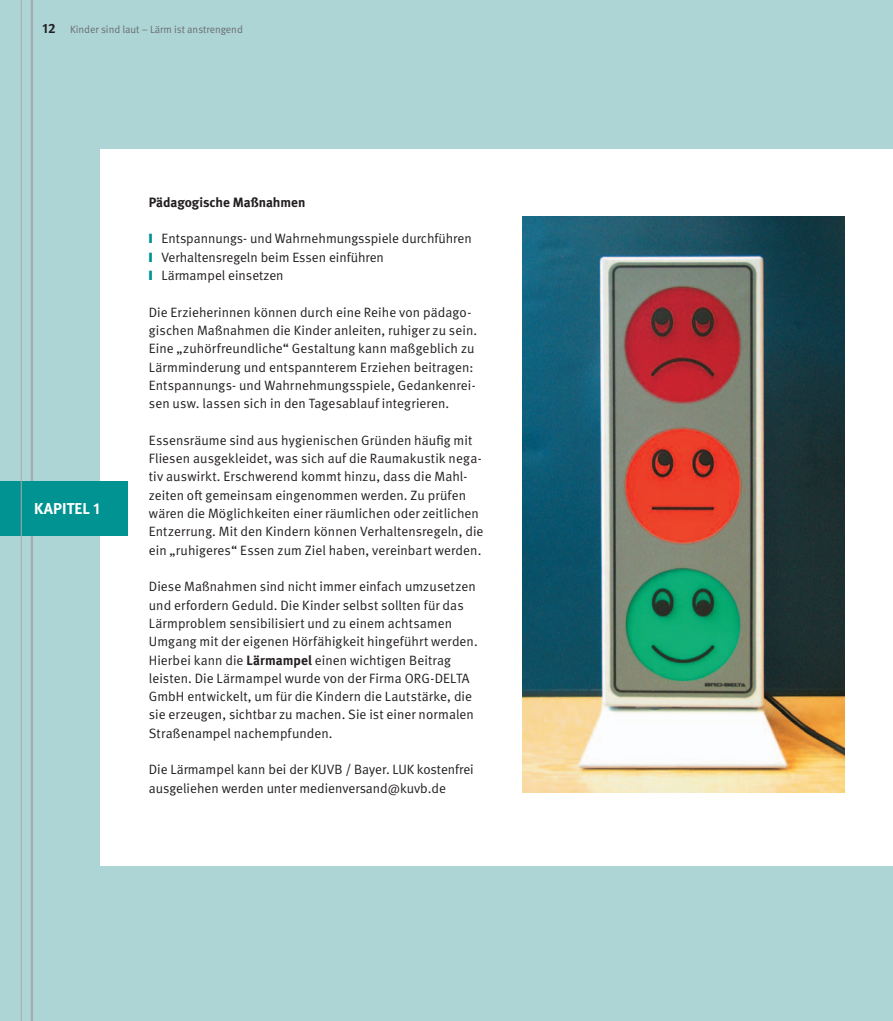
<style>
.page{position:relative;width:893px;height:1021px;background:#fff}
.page>*{position:absolute;margin:0;border:0;box-sizing:border-box;transform-origin:0 0}
.t1{font:700 15.75px "DGUV Meta";letter-spacing:.01em;color:#fff}
.Fl__Text_9{font:13.5px/18.3px "DGUV Meta";letter-spacing:.005em;color:#231f20}
.Fl__Text_9-2{font:700 13.5px "DGUV Meta";color:#231f20}
.t2{font:10.5px "DGUV Meta";color:#6c6d70}
.s1{font-weight:700;font-size:13.5px;color:#231f20}
.s2{color:#009391}
.s3{font-weight:700}
</style>
<div class="page">
<div style="left:0;top:0;width:893px;height:1020px;background:#add5d6"></div>
<div style="left:101px;top:149px;width:792px;height:716px;background:#fff"></div>
<hr style="left:31px;top:0;width:2px;height:1020px;background:#a8a9ad">
<div style="left:0;top:481px;width:128px;height:55px;background:#009391"></div>
<hr style="left:21px;top:0;width:1px;height:1020px;background:#a8a9ad">
<img style="left:523px;top:216px;width:321px;height:576px">
<p class="t2" style="left:43px;top:23px;width:202px"><span class="s1">12</span> Kinder sind laut – Lärm ist anstrengend</p>
<p class="t1" style="left:34px;top:499px;width:67px">KAPITEL 1</p>
<p class="Fl__Text_9-2" style="left:149px;top:194px;width:158px">Pädagogische Maßnahmen</p>
<p class="Fl__Text_9" style="left:149px;top:230px;width:324px"><span class="s2">❙</span> Entspannungs- und Wahrnehmungsspiele durchführen</p>
<p class="Fl__Text_9" style="left:149px;top:248px;width:237px"><span class="s2">❙</span> Verhaltensregeln beim Essen einführen</p>
<p class="Fl__Text_9" style="left:149px;top:266px;width:136px"><span class="s2">❙</span> Lärmampel einsetzen</p>
<p class="Fl__Text_9" style="left:149px;top:303px;width:330px">Die Erzieherinnen können durch eine Reihe von pädago&shy;gischen Maßnahmen die Kinder anleiten, ruhiger zu sein.<br>Eine „zuhörfreundliche“ Gestaltung kann maßgeblich zu Lärmminderung und entspannterem Erziehen beitragen:<br>Entspannungs- und Wahrnehmungsspiele, Gedankenrei&shy;sen usw. lassen sich in den Tagesablauf integrieren.</p>
<p class="Fl__Text_9" style="left:149px;top:431px;width:336px">Essensräume sind aus hygienischen Gründen häufig mit Fliesen ausgekleidet, was sich auf die Raumakustik nega&shy;tiv auswirkt. Erschwerend kommt hinzu, dass die Mahl&shy;zeiten oft gemeinsam eingenommen werden. Zu prüfen wären die Möglichkeiten einer räumlichen oder zeitlichen Entzerrung. Mit den Kindern können Verhaltensregeln, die ein „ruhigeres“ Essen zum Ziel haben, vereinbart werden.</p>
<p class="Fl__Text_9" style="left:149px;top:577px;width:330px">Diese Maßnahmen sind nicht immer einfach umzusetzen und erfordern Geduld. Die Kinder selbst sollten für das Lärmproblem sensibilisiert und zu einem achtsamen Umgang mit der eigenen Hörfähigkeit hingeführt werden.<br>Hierbei kann die <span class="s3">Lärmampel</span> einen wichtigen Beitrag leisten. Die Lärmampel wurde von der Firma ORG-DELTA GmbH entwickelt, um für die Kindern die Lautstärke, die sie erzeugen, sichtbar zu machen. Sie ist einer normalen Straßenampel nachempfunden.</p>
<p class="Fl__Text_9" style="left:149px;top:760px;width:326px">Die Lärmampel kann bei der KUVB / Bayer. LUK kostenfrei ausgeliehen werden unter medienversand@kuvb.de</p>
</div>
